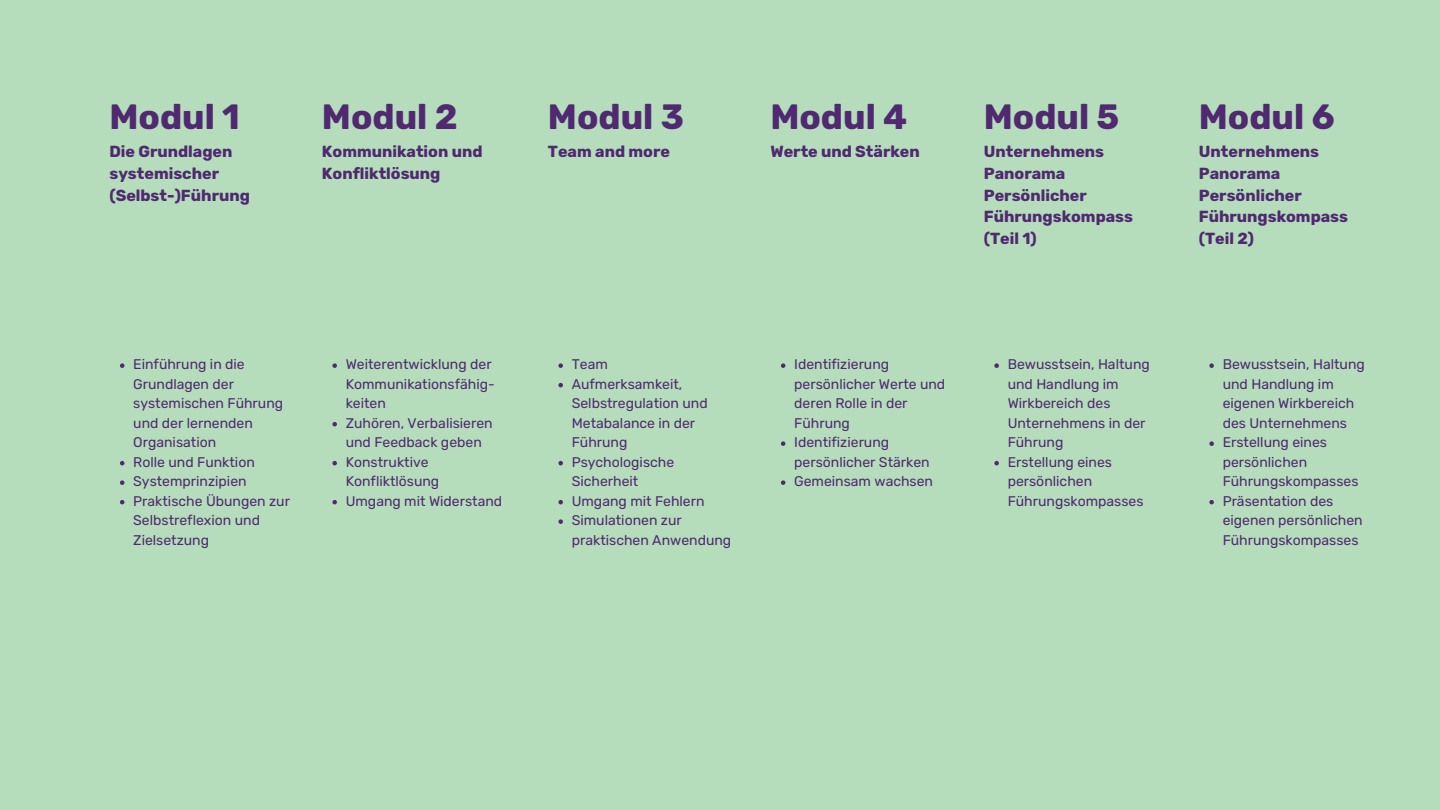
<style>
.page{position:relative;width:1440px;height:810px;background:#b5ddbb}
.page>*{position:absolute;margin:0;border:0;box-sizing:border-box;transform-origin:0 0}
.t1{font:700 35px "Rubik";color:#502971}
.t2{font:700 16px/21.8px "Rubik";color:#502971}
.t3{font:14px/19.5px "Rubik";color:#502971}
</style>
<div class="page">
<svg style="left:120px;top:363px;width:4px;height:5px"></svg>
<svg style="left:120px;top:461px;width:4px;height:4px"></svg>
<svg style="left:120px;top:480px;width:4px;height:5px"></svg>
<svg style="left:120px;top:500px;width:4px;height:4px"></svg>
<svg style="left:332px;top:363px;width:5px;height:5px"></svg>
<svg style="left:332px;top:422px;width:5px;height:4px"></svg>
<svg style="left:332px;top:461px;width:5px;height:4px"></svg>
<svg style="left:332px;top:500px;width:5px;height:4px"></svg>
<svg style="left:558px;top:363px;width:5px;height:5px"></svg>
<svg style="left:558px;top:383px;width:5px;height:4px"></svg>
<svg style="left:558px;top:461px;width:5px;height:4px"></svg>
<svg style="left:558px;top:500px;width:5px;height:4px"></svg>
<svg style="left:558px;top:519px;width:5px;height:5px"></svg>
<svg style="left:781px;top:363px;width:4px;height:5px"></svg>
<svg style="left:781px;top:441px;width:4px;height:5px"></svg>
<svg style="left:781px;top:480px;width:4px;height:5px"></svg>
<svg style="left:994px;top:363px;width:5px;height:5px"></svg>
<svg style="left:994px;top:461px;width:5px;height:4px"></svg>
<svg style="left:1209px;top:363px;width:5px;height:5px"></svg>
<svg style="left:1209px;top:441px;width:5px;height:5px"></svg>
<svg style="left:1209px;top:500px;width:5px;height:4px"></svg>
<p class="t1" style="left:109px;top:96px;width:132px">Modul 1</p>
<p class="t2" style="left:109px;top:141px;width:142px">Die Grundlagen systemischer (Selbst-)Führung</p>
<p class="t1" style="left:322px;top:96px;width:137px">Modul 2</p>
<p class="t2" style="left:322px;top:141px;width:162px">Kommunikation und<br>Konfliktlösung</p>
<p class="t3" style="left:133px;top:355px;width:151px">Einführung in die<br>Grundlagen der systemischen Führung und der lernenden<br>Organisation</p>
<p class="t3" style="left:133px;top:452px;width:123px">Rolle und Funktion</p>
<p class="t3" style="left:133px;top:472px;width:115px">Systemprinzipien</p>
<p class="t3" style="left:133px;top:491px;width:158px">Praktische Übungen zur<br>Selbstreflexion und<br>Zielsetzung</p>
<p class="t3" style="left:346px;top:355px;width:151px">Weiterentwicklung der<br>Kommunikationsfähig&shy;keiten</p>
<p class="t3" style="left:346px;top:413px;width:149px">Zuhören, Verbalisieren und Feedback geben</p>
<p class="t3" style="left:346px;top:452px;width:95px">Konstruktive<br>Konfliktlösung</p>
<p class="t3" style="left:346px;top:491px;width:158px">Umgang mit Widerstand</p>
<p class="t1" style="left:548px;top:96px;width:138px">Modul 3</p>
<p class="t2" style="left:548px;top:141px;width:123px">Team and more</p>
<p class="t1" style="left:770px;top:96px;width:138px">Modul 4</p>
<p class="t2" style="left:770px;top:141px;width:151px">Werte und Stärken</p>
<p class="t1" style="left:984px;top:96px;width:137px">Modul 5</p>
<p class="t2" style="left:984px;top:141px;width:122px">Unternehmens<br>Panorama</p>
<p class="t2" style="left:984px;top:184px;width:151px">Persönlicher<br>Führungskompass (Teil 1)</p>
<p class="t3" style="left:572px;top:355px;width:38px">Team</p>
<p class="t3" style="left:572px;top:374px;width:137px">Aufmerksamkeit,<br>Selbstregulation und<br>Metabalance in der<br>Führung</p>
<p class="t3" style="left:572px;top:452px;width:104px">Psychologische<br>Sicherheit</p>
<p class="t3" style="left:572px;top:491px;width:134px">Umgang mit Fehlern</p>
<p class="t3" style="left:572px;top:511px;width:161px">Simulationen zur praktischen Anwendung</p>
<p class="t3" style="left:794px;top:355px;width:153px">Identifizierung persönlicher Werte und deren Rolle in der<br>Führung</p>
<p class="t3" style="left:794px;top:433px;width:137px">Identifizierung persönlicher Stärken</p>
<p class="t3" style="left:794px;top:472px;width:140px">Gemeinsam wachsen</p>
<p class="t3" style="left:1008px;top:355px;width:144px">Bewusstsein, Haltung und Handlung im<br>Wirkbereich des<br>Unternehmens in der<br>Führung</p>
<p class="t3" style="left:1008px;top:452px;width:137px">Erstellung eines persönlichen<br>Führungskompasses</p>
<p class="t1" style="left:1199px;top:96px;width:137px">Modul 6</p>
<p class="t2" style="left:1199px;top:141px;width:122px">Unternehmens<br>Panorama</p>
<p class="t2" style="left:1199px;top:184px;width:151px">Persönlicher<br>Führungskompass</p>
<p class="t2" style="left:1199px;top:228px;width:57px">(Teil 2)</p>
<p class="t3" style="left:1223px;top:355px;width:144px">Bewusstsein, Haltung und Handlung im eigenen Wirkbereich des Unternehmens</p>
<p class="t3" style="left:1223px;top:433px;width:137px">Erstellung eines persönlichen<br>Führungskompasses</p>
<p class="t3" style="left:1223px;top:491px;width:142px">Präsentation des eigenen persönlichen<br>Führungskompasses</p>
</div>
